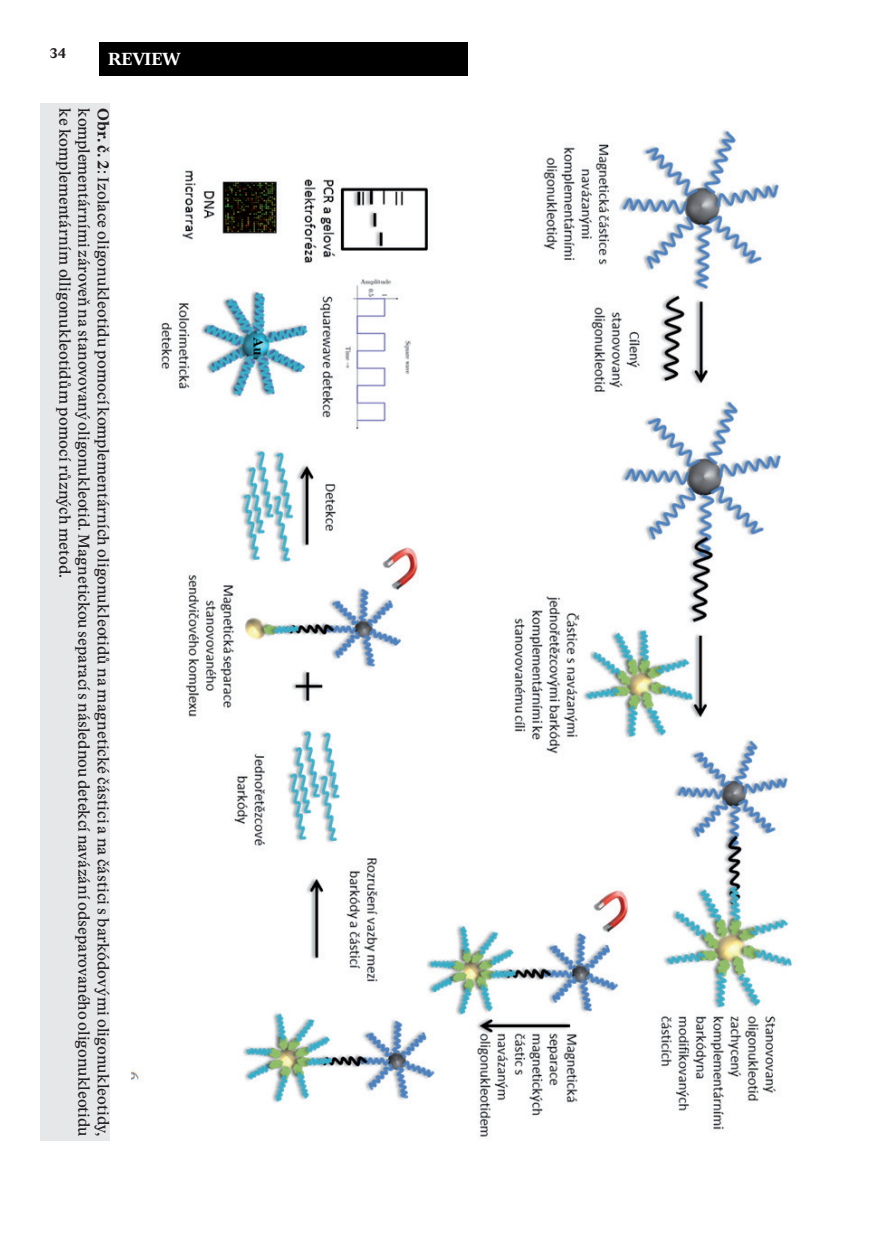
<style>
.page{position:relative;width:874px;height:1241px;background:#fff}
.page>*{position:absolute;margin:0;border:0;box-sizing:border-box;transform-origin:0 0}
.t1{font:700 17.5px "Academica Text Pro";color:#fff}
.t2{font:15.75px "Academica Text Pro";letter-spacing:.005em;color:#231f20}
.t3{font:700 14px "Academica Text Pro";color:#231f20}
.s1{font-weight:700}
</style>
<div class="page">
<div style="left:99px;top:42px;width:368px;height:33px;background:#000"></div>
<img style="left:132px;top:130px;width:660px;height:1007px">
<div style="left:40px;top:103px;width:69px;height:1038px;background:#e6e7e9"></div>
<p class="t3" style="left:50px;top:44px;width:18px">34</p>
<p class="t1" style="left:108px;top:47px;width:73px">REVIEW</p>
<p class="t2" style="left:74px;top:108px;width:471px;rotate:90deg">ke komplementárním olligonukleotidům pomocí různých metod.</p>
<p class="t2" style="left:93px;top:108px;width:1029px;rotate:90deg">komplementárními zároveň na stanovovaný oligonukleotid. Magnetickou separací s následnou detekcí navázání odseparovaného oligonukleotidu</p>
<p class="t2" style="left:112px;top:108px;width:1029px;rotate:90deg"><span class="s1">Obr. č. 2</span>: Izolace oligonukleotidu pomocí komplementárních oligonukleotidů na magnetické částici a na částici s barkódovými oligonukleotidy,</p>
</div>
